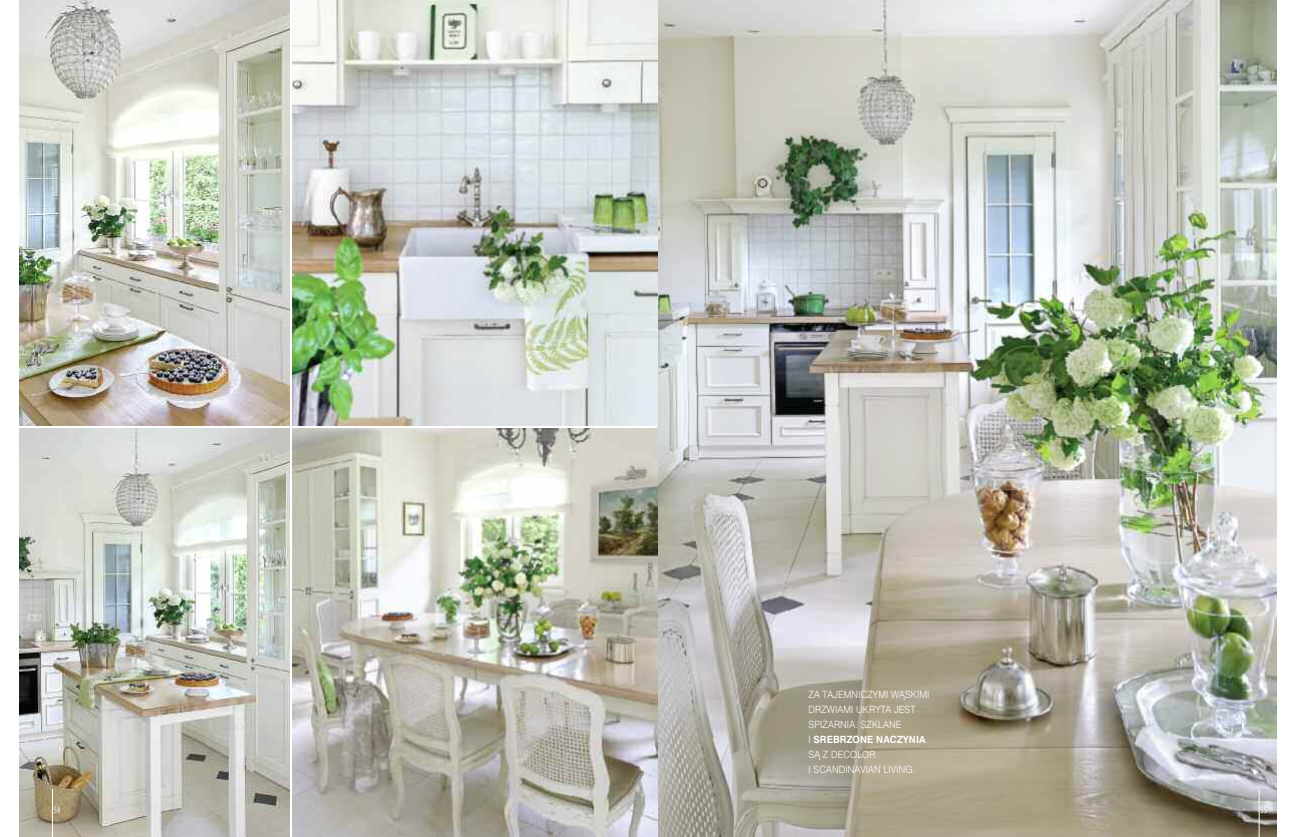
<style>
.page{position:relative;width:1296px;height:837px;background:#fff}
.page>*{position:absolute;margin:0;border:0;box-sizing:border-box;transform-origin:0 0}
.t1{font:10px/15px "Swis 721 Lt EU";letter-spacing:.015em;color:#fff;scale:.94 1}
.t2{font:700 10px "Swis 721 EU";letter-spacing:.015em;color:#fff;scale:.94 1}
.t3{font:9px "Futura Lt Cn EU";color:#fff}
.s1{font-family:"Swis 721 Lt EU";font-weight:400}
</style>
<div class="page">
<img style="left:20px;top:428px;width:269px;height:408px">
<img style="left:658px;top:0;width:618px;height:836px">
<hr style="left:1258px;top:788px;width:1px;height:48px;background:#fff">
<hr style="left:52px;top:788px;width:1px;height:48px;background:#fff">
<img style="left:20px;top:0;width:269px;height:425px">
<img style="left:292px;top:0;width:365px;height:425px">
<img style="left:292px;top:428px;width:365px;height:408px">
<p class="t1" style="left:808px;top:687px;width:130px">ZA TAJEMNICZYMI WĄSKIMI<br>DRZWIAMI UKRYTA JEST<br>SPIŻARNIA. SZKLANE</p>
<p class="t2" style="left:808px;top:733px;width:126px"><span class="s1">I</span> SREBRZONE NACZYNIA</p>
<p class="t1" style="left:808px;top:747px;width:115px">SĄ Z DECOLOR<br>I SCANDINAVIAN LIVING.</p>
<p class="t3" style="left:53px;top:803px;width:9px">54</p>
<p class="t3" style="left:1260px;top:803px;width:9px">55</p>
</div>
